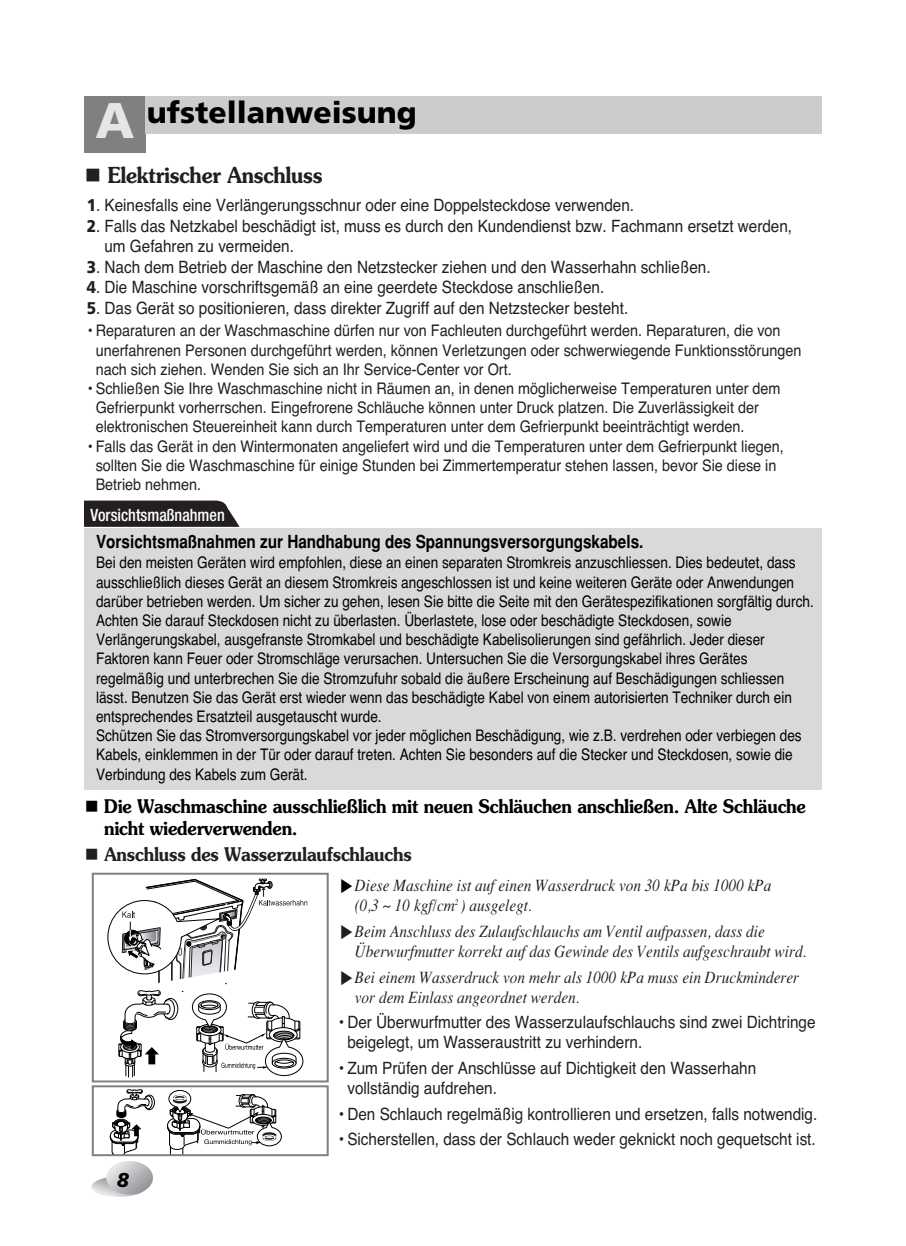
<style>
.page{position:relative;width:906px;height:1246px;background:#fff}
.page>*{position:absolute;margin:0;border:0;box-sizing:border-box;transform-origin:0 0}
.t1{font:900 30px "Frutiger";color:#000}
.t2{font:600 22px "Souvenir";letter-spacing:-.015em;color:#231f20;scale:.9 1}
.t3{font:italic 900 20px "Frutiger";color:#000}
.t4{font:600 18.8px/22px "Souvenir";letter-spacing:-.015em;color:#000;scale:.9 1}
.t5{font:600 18.8px "Souvenir";letter-spacing:-.015em;color:#231f20;scale:.9 1}
.t6{font:700 18px "Helvetica";color:#000;scale:.85 1}
.t7{font:17px/20px "Helvetica";color:#231f20;scale:.9 1}
.t8{font:italic 17px/20px "Times";color:#231f20;scale:.9 1}
.t9{font:500 condensed 17px "Helvetica Neue";color:#fff;scale:.95 1}
.t10{font:16px/19.2px "Helvetica";color:#000;scale:.85 1}
.t11{font:16px/19.2px "Helvetica";color:#231f20;scale:.9 1}
.s1{font-size:50px;color:#e6e6e6}
.s2{font-family:"Frutiger";font-weight:900}
.s3{font-family:"J Cmg J";font-style:normal;color:#000}
.s4{font-family:"J Cmg J";font-style:normal}
</style>
<div class="page">
<svg style="left:91px;top:1177px;width:55px;height:20px"></svg>
<svg style="left:106px;top:1162px;width:47px;height:33px"></svg>
<div style="left:85px;top:96px;width:736px;height:37px;background:#ccc"></div>
<div style="left:85px;top:96px;width:60px;height:57px;background:#808080"></div>
<div style="left:92px;top:873px;width:237px;height:209px;border:2px solid #808080"></div>
<svg style="left:107px;top:875px;width:200px;height:278px"></svg>
<div style="left:92px;top:1085px;width:237px;height:71px;border:2px solid #808080"></div>
<div style="left:84px;top:528px;width:738px;height:262px;background:#d9d9d9"></div>
<svg style="left:84px;top:500px;width:156px;height:27px;background:#353132"></svg>
<h1 class="t1" style="left:95px;top:100px;width:323px"><span class="s1">A</span> ufstellanweisung</h1>
<h2 class="t2" style="left:108px;top:166px;width:240px">Elektrischer Anschluss</h2>
<p class="t7" style="left:87px;top:197px;width:610px"><span class="s2">1</span>. Keinesfalls eine Verlängerungsschnur oder eine Doppelsteckdose verwenden.</p>
<p class="t7" style="left:104px;top:217px;width:766px;text-indent:-18px"><span class="s2">2</span>. Falls das Netzkabel beschädigt ist, muss es durch den Kundendienst bzw. Fachmann ersetzt werden, um Gefahren zu vermeiden.</p>
<p class="t7" style="left:87px;top:258px;width:695px"><span class="s2">3</span>. Nach dem Betrieb der Maschine den Netzstecker ziehen und den Wasserhahn schließen.</p>
<p class="t7" style="left:87px;top:279px;width:577px"><span class="s2">4</span>. Die Maschine vorschriftsgemäß an eine geerdete Steckdose anschließen.</p>
<p class="t7" style="left:87px;top:299px;width:603px"><span class="s2">5</span>. Das Gerät so positionieren, dass direkter Zugriff auf den Netzstecker besteht.</p>
<p class="t11" style="left:96px;top:323px;width:786px;text-indent:-9px">• Reparaturen an der Waschmaschine dürfen nur von Fachleuten durchgeführt werden. Reparaturen, die von unerfahrenen Personen durchgeführt werden, können Verletzungen oder schwerwiegende Funktionsstörungen nach sich ziehen. Wenden Sie sich an Ihr Service-Center vor Ort.</p>
<p class="t11" style="left:96px;top:380px;width:762px;text-indent:-9px">• Schließen Sie Ihre Waschmaschine nicht in Räumen an, in denen möglicherweise Temperaturen unter dem<br>Gefrierpunkt vorherrschen. Eingefrorene Schläuche können unter Druck platzen. Die Zuverlässigkeit der elektronischen Steuereinheit kann durch Temperaturen unter dem Gefrierpunkt beeinträchtigt werden.</p>
<p class="t11" style="left:96px;top:438px;width:766px;text-indent:-9px">• Falls das Gerät in den Wintermonaten angeliefert wird und die Temperaturen unter dem Gefrierpunkt liegen, sollten Sie die Waschmaschine für einige Stunden bei Zimmertemperatur stehen lassen, bevor Sie diese in<br>Betrieb nehmen.</p>
<p class="t9" style="left:90px;top:509px;width:143px">Vorsichtsmaßnahmen</p>
<p class="t6" style="left:96px;top:535px;width:646px">Vorsichtsmaßnahmen zur Handhabung des Spannungsversorgungskabels.</p>
<p class="t10" style="left:96px;top:555px;width:846px">Bei den meisten Geräten wird empfohlen, diese an einen separaten Stromkreis anzuschliessen. Dies bedeutet, dass ausschließlich dieses Gerät an diesem Stromkreis angeschlossen ist und keine weiteren Geräte oder Anwendungen darüber betrieben werden. Um sicher zu gehen, lesen Sie bitte die Seite mit den Gerätespezifikationen sorgfältig durch.<br>Achten Sie darauf Steckdosen nicht zu überlasten. Überlastete, lose oder beschädigte Steckdosen, sowie Verlängerungskabel, ausgefranste Stromkabel und beschädigte Kabelisolierungen sind gefährlich. Jeder dieser Faktoren kann Feuer oder Stromschläge verursachen. Untersuchen Sie die Versorgungskabel ihres Gerätes regelmäßig und unterbrechen Sie die Stromzufuhr sobald die äußere Erscheinung auf Beschädigungen schliessen lässt. Benutzen Sie das Gerät erst wieder wenn das beschädigte Kabel von einem autorisierten Techniker durch ein entsprechendes Ersatzteil ausgetauscht wurde.<br>Schützen Sie das Stromversorgungskabel vor jeder möglichen Beschädigung, wie z.B. verdrehen oder verbiegen des Kabels, einklemmen in der Tür oder darauf treten. Achten Sie besonders auf die Stecker und Steckdosen, sowie die Verbindung des Kabels zum Gerät.</p>
<p class="t4" style="left:104px;top:797px;width:781px">Die Waschmaschine ausschließlich mit neuen Schläuchen anschließen. Alte Schläuche nicht wiederverwenden.</p>
<p class="t5" style="left:104px;top:846px;width:343px">Anschluss des Wasserzulaufschlauchs</p>
<p class="t3" style="left:117px;top:1172px;width:14px">8</p>
<p class="t8" style="left:355px;top:877px;width:465px;text-indent:-17px"><span class="s3">▶</span>Diese Maschine ist auf einen Wasserdruck von 30 kPa bis 1000 kPa (0,3 ~ 10 kgf/cm<sup>2</sup> ) ausgelegt.</p>
<p class="t8" style="left:355px;top:923px;width:503px;text-indent:-17px"><span class="s4">▶</span>Beim Anschluss des Zulaufschlauchs am Ventil aufpassen, dass die<br>Überwurfmutter korrekt auf das Gewinde des Ventils aufgeschraubt wird.</p>
<p class="t8" style="left:355px;top:968px;width:495px;text-indent:-17px"><span class="s4">▶</span>Bei einem Wasserdruck von mehr als 1000 kPa muss ein Druckminderer vor dem Einlass angeordnet werden.</p>
<p class="t7" style="left:347px;top:1014px;width:522px;text-indent:-9px">• Der Überwurfmutter des Wasserzulaufschlauchs sind zwei Dichtringe beigelegt, um Wasseraustritt zu verhindern.</p>
<p class="t7" style="left:347px;top:1059px;width:456px;text-indent:-9px">• Zum Prüfen der Anschlüsse auf Dichtigkeit den Wasserhahn vollständig aufdrehen.</p>
<p class="t7" style="left:338px;top:1105px;width:534px">• Den Schlauch regelmäßig kontrollieren und ersetzen, falls notwendig.</p>
<p class="t7" style="left:338px;top:1131px;width:533px">• Sicherstellen, dass der Schlauch weder geknickt noch gequetscht ist.</p>
</div>
